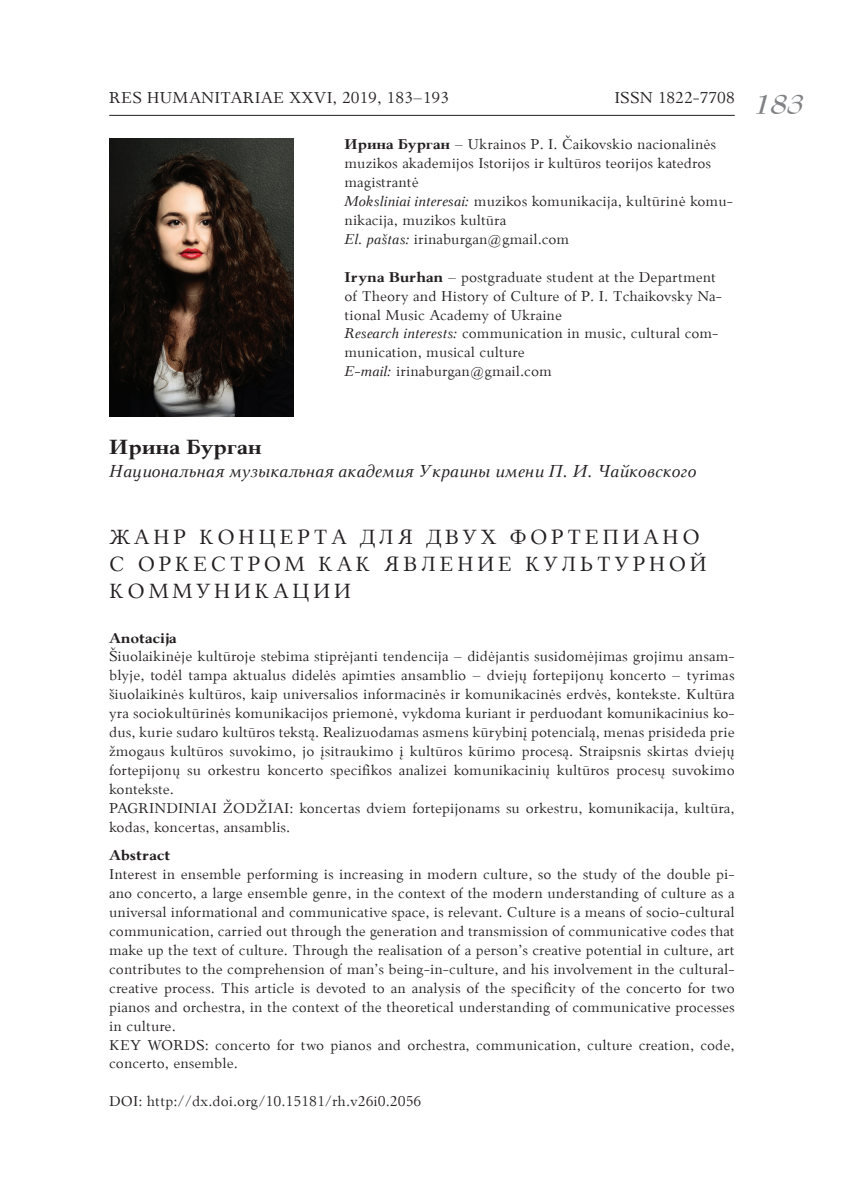
<style>
.page{position:relative;width:844px;height:1191px;background:#fff}
.page>*{position:absolute;margin:0;border:0;box-sizing:border-box;transform-origin:0 0}
.t1{font:italic 700 28px "Bernhard Modern BT";color:#808285}
.t2{font:22.75px/27.3px "Palemonas";letter-spacing:.14em;color:#231f20}
.t3{font:700 22.75px "Palemonas";color:#231f20}
.t4{font:italic 19.25px "Palemonas";color:#231f20}
.t5{font:17.5px "Palemonas";color:#231f20}
.t6{font:15.75px/18.9px "Palemonas";color:#231f20}
.t7{font:700 15.75px "Palemonas";color:#231f20}
.s1{font-weight:700}
.s2{font-style:italic}
</style>
<div class="page">
<hr style="left:109px;top:115px;width:625px;height:1px;background:#231f20">
<img style="left:109px;top:139px;width:184px;height:277px">
<p class="t5" style="left:109px;top:83px;width:341px">RES HUMANITARIAE XXVI, 2019, 183–193</p>
<p class="t5" style="left:614px;top:83px;width:122px">ISSN 1822-7708</p>
<p class="t6" style="left:344px;top:134px;width:390px"><span class="s1">Ирина Бурган</span> – Ukrainos P. I. Čaikovskio nacionalinės muzikos akademijos Istorijos ir kultūros teorijos katedros magistrantė<br><span class="s2">Moksliniai interesai:</span> muzikos komunikacija, kultūrinė komu&shy;nikacija, muzikos kultūra<br><span class="s2">El. paštas:</span> irinaburgan@gmail.com</p>
<p class="t6" style="left:344px;top:267px;width:379px"><span class="s1">Iryna Burhan</span> – postgraduate student at the Department of Theory and History of Culture of P. I. Tchaikovsky Na&shy;tional Music Academy of Ukraine<br><span class="s2">Research interests:</span> communication in music, cultural com&shy;munication, musical culture<br><span class="s2">E-mail:</span> irinaburgan@gmail.com</p>
<h1 class="t1" style="left:754px;top:87px;width:51px">183</h1>
<h2 class="t3" style="left:109px;top:427px;width:154px">Ирина Бурган</h2>
<p class="t4" style="left:109px;top:454px;width:588px">Национальная музыкальная академия Украины имени П. И. Чайковского</p>
<h2 class="t2" style="left:109px;top:522px;width:599px">ЖАНР КОНЦЕРТА ДЛЯ ДВУХ ФОРТЕПИАНО<br>С ОРКЕСТРОМ КАК ЯВЛЕНИЕ КУЛЬТУРНОЙ<br>КОММУНИКАЦИИ</h2>
<p class="t7" style="left:109px;top:624px;width:69px">Anotacija</p>
<p class="t6" style="left:109px;top:646px;width:627px">Šiuolaikinėje kultūroje stebima stiprėjanti tendencija – didėjantis susidomėjimas grojimu ansam&shy;blyje, todėl tampa aktualus didelės apimties ansamblio – dviejų fortepijonų koncerto – tyrimas šiuolaikinės kultūros, kaip universalios informacinės ir komunikacinės erdvės, kontekste. Kultūra yra sociokultūrinės komunikacijos priemonė, vykdoma kuriant ir perduodant komunikacinius ko&shy;dus, kurie sudaro kultūros tekstą. Realizuodamas asmens kūrybinį potencialą, menas prisideda prie žmogaus kultūros suvokimo, jo įsitraukimo į kultūros kūrimo procesą. Straipsnis skirtas dviejų fortepijonų su orkestru koncerto specifikos analizei komunikacinių kultūros procesų suvokimo kontekste.<br>PAGRINDINIAI ŽODŽIAI: koncertas dviem fortepijonams su orkestru, komunikacija, kultūra, kodas, koncertas, ansamblis.</p>
<p class="t7" style="left:109px;top:842px;width:63px">Abstract</p>
<p class="t6" style="left:109px;top:864px;width:627px">Interest in ensemble performing is increasing in modern culture, so the study of the double pi&shy;ano concerto, a large ensemble genre, in the context of the modern understanding of culture as a universal informational and communicative space, is relevant. Culture is a means of socio-cultural communication, carried out through the generation and transmission of communicative codes that make up the text of culture. Through the realisation of a person’s creative potential in culture, art contributes to the comprehension of man’s being-in-culture, and his involvement in the cultural&shy;creative process. This article is devoted to an analysis of the specificity of the concerto for two pianos and orchestra, in the context of the theoretical understanding of communicative processes in culture.<br>KEY WORDS: concerto for two pianos and orchestra, communication, culture creation, code, concerto, ensemble.</p>
<p class="t6" style="left:109px;top:1091px;width:314px">DOI: http://dx.doi.org/10.15181/rh.v26i0.2056</p>
</div>
